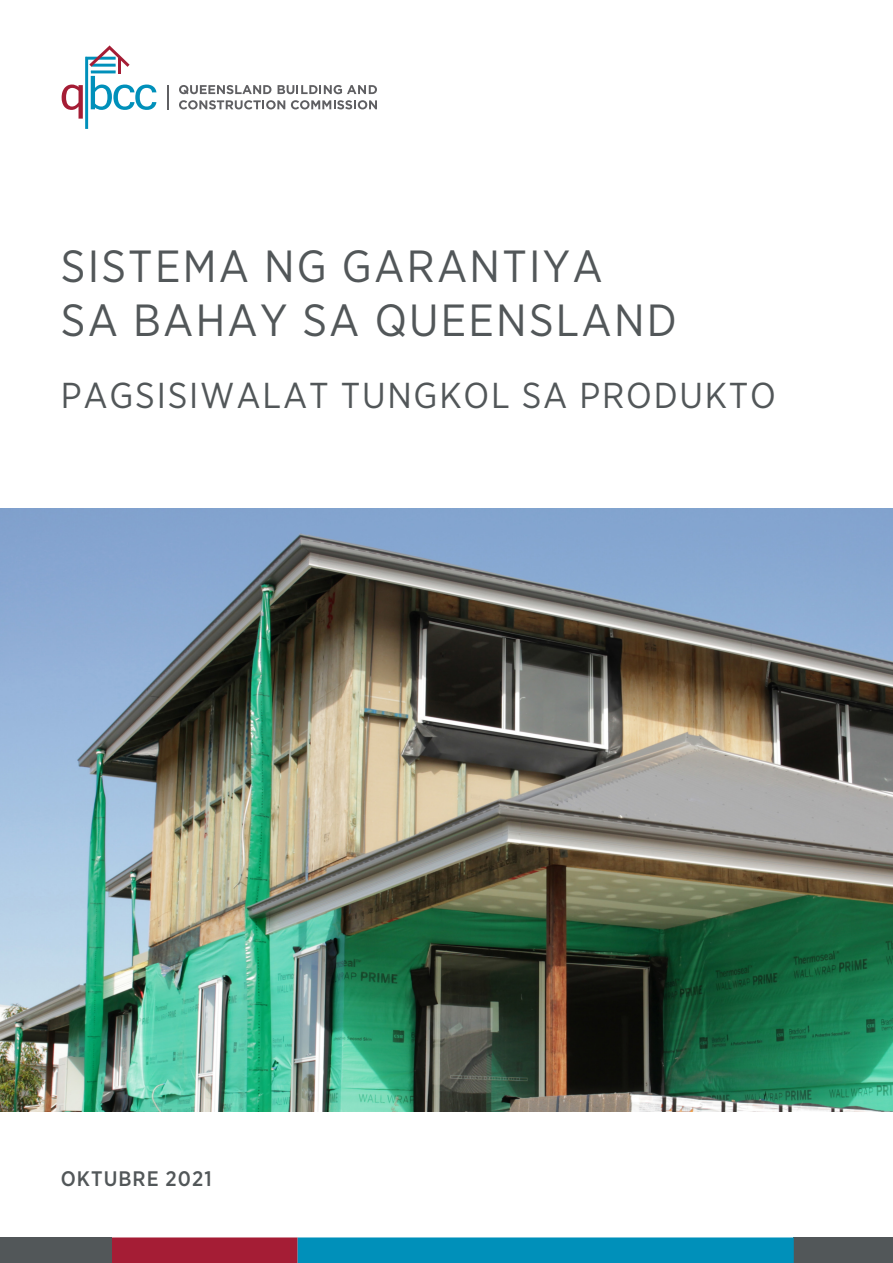
<style>
.page{position:relative;width:893px;height:1263px;background:#fff}
.page>*{position:absolute;margin:0;border:0;box-sizing:border-box;transform-origin:0 0}
.QBCC_Heading_large{font:45px/54px "Gotham Narrow";letter-spacing:.05em;color:#525759}
.QBCC_Heading_large-2{font:36px "Gotham Narrow";letter-spacing:.05em;color:#525759}
.t1{font:500 21px "Gotham Narrow";letter-spacing:.05em;color:#525759}
</style>
<div class="page">
<div style="left:794px;top:1237px;width:99px;height:26px;background:#525759"></div>
<svg style="left:112px;top:1237px;width:682px;height:26px;background:#307397"></svg>
<div style="left:0;top:1237px;width:112px;height:26px;background:#525759"></div>
<svg style="left:62px;top:45px;width:94px;height:84px"></svg>
<hr style="left:118px;top:58px;width:3px;height:15px;background:#a51d35">
<svg style="left:167px;top:85px;width:1px;height:24px"></svg>
<svg style="left:179px;top:85px;width:92px;height:9px"></svg>
<svg style="left:278px;top:85px;width:99px;height:9px"></svg>
<svg style="left:179px;top:100px;width:106px;height:9px"></svg>
<svg style="left:291px;top:100px;width:86px;height:9px"></svg>
<img style="left:0;top:508px;width:893px;height:604px">
<p class="QBCC_Heading_large" style="left:61px;top:238px;width:618px">SISTEMA NG GARANTIYA<br>SA BAHAY SA QUEENSLAND</p>
<p class="QBCC_Heading_large-2" style="left:61px;top:373px;width:717px">PAGSISIWALAT TUNGKOL SA PRODUKTO</p>
<p class="t1" style="left:61px;top:1165px;width:152px">OKTUBRE 2021</p>
</div>
